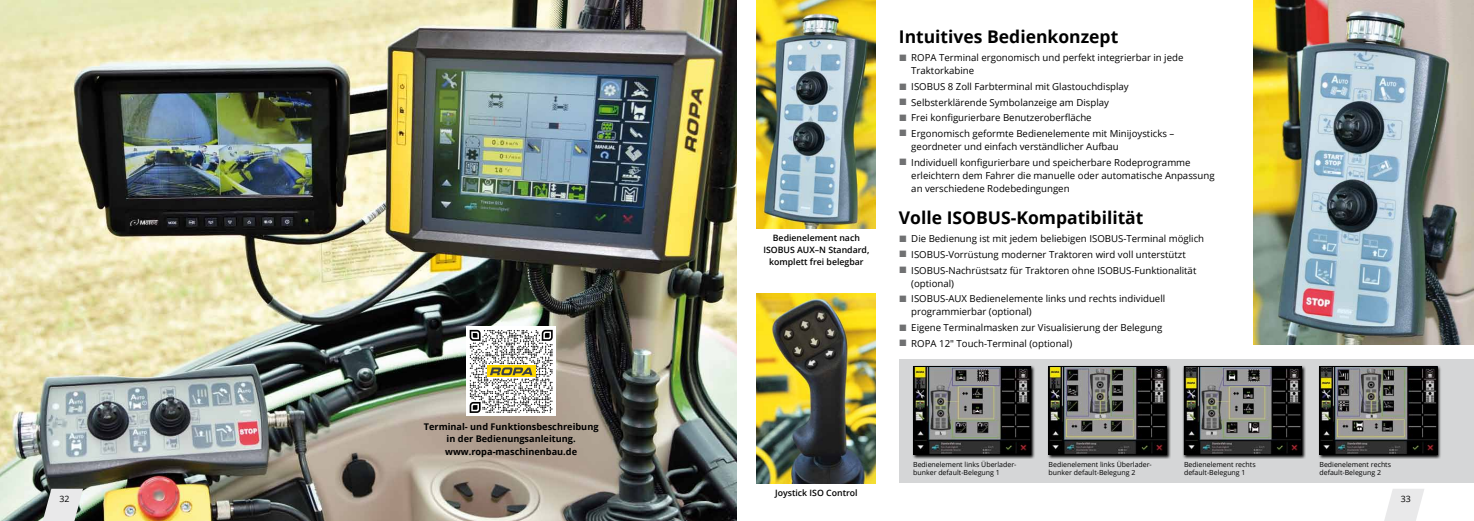
<style>
.page{position:relative;width:1474px;height:521px;background:#fff}
.page>*{position:absolute;margin:0;border:0;box-sizing:border-box;transform-origin:0 0}
.t1{font:700 17.5px "Open Sans";color:#000}
.t2{font:9.62px/13.1px "Open Sans";color:#000}
.t3{font:700 9.19px/12.2px "Open Sans";color:#000;text-align:center}
.t4{font:600 8.75px/12.2px "Open Sans";color:#000;text-align:center}
.t5{font:8.75px "Open Sans";color:#000}
.t6{font:7px/8.4px "Open Sans";color:#000}
.s1{color:#707172}
</style>
<div class="page">
<div style="left:899px;top:359px;width:574px;height:124px;background:#d5d6d7"></div>
<svg style="left:1318px;top:365px;width:123px;height:94px"></svg>
<img style="left:1321px;top:368px;width:114px;height:85px">
<div style="left:1319px;top:366px;width:118px;height:89px;border:1px solid #000"></div>
<svg style="left:1182px;top:365px;width:124px;height:94px"></svg>
<img style="left:1185px;top:368px;width:114px;height:85px">
<div style="left:1183px;top:366px;width:118px;height:89px;border:1px solid #000"></div>
<svg style="left:1047px;top:365px;width:123px;height:94px"></svg>
<img style="left:1050px;top:368px;width:114px;height:85px">
<div style="left:1048px;top:366px;width:118px;height:89px;border:1px solid #000"></div>
<svg style="left:912px;top:365px;width:123px;height:94px"></svg>
<img style="left:915px;top:368px;width:114px;height:85px">
<div style="left:913px;top:366px;width:118px;height:89px;border:1px solid #000"></div>
<img style="left:0;top:0;width:737px;height:521px">
<img style="left:1253px;top:0;width:220px;height:344px">
<img style="left:756px;top:0;width:120px;height:229px">
<img style="left:756px;top:294px;width:120px;height:189px">
<svg style="left:43px;top:489px;width:40px;height:32px"></svg>
<svg style="left:1384px;top:489px;width:40px;height:32px"></svg>
<div style="left:466px;top:327px;width:90px;height:89px;background:#fff"></div>
<svg style="left:469px;top:330px;width:83px;height:83px"></svg>
<p class="t3" style="left:424px;top:420px;width:176px">Terminal- und Funktionsbeschreibung in der Bedienungsanleitung. www.ropa-maschinenbau.de</p>
<p class="t4" style="left:763px;top:231px;width:107px">Bedienelement nach<br>ISOBUS AUX–N Standard, komplett frei belegbar</p>
<h1 class="t1" style="left:898px;top:24px;width:221px">Intuitives Bedienkonzept</h1>
<p class="t2" style="left:911px;top:51px;width:274px;text-indent:-12px"><span class="s1">■</span> ROPA Terminal ergonomisch und perfekt integrierbar in jede<br>Traktorkabine</p>
<p class="t2" style="left:899px;top:80px;width:231px"><span class="s1">■</span> ISOBUS 8 Zoll Farbterminal mit Glastouchdisplay</p>
<p class="t2" style="left:899px;top:95px;width:211px"><span class="s1">■</span> Selbsterklärende Symbolanzeige am Display</p>
<p class="t2" style="left:899px;top:111px;width:194px"><span class="s1">■</span> Frei konfigurierbare Benutzeroberfläche</p>
<p class="t2" style="left:911px;top:126px;width:264px;text-indent:-12px"><span class="s1">■</span> Ergonomisch geformte Bedienelemente mit Minijoysticks – geordneter und einfach verständlicher Aufbau</p>
<p class="t2" style="left:911px;top:155px;width:305px;text-indent:-12px"><span class="s1">■</span> Individuell konfigurierbare und speicherbare Rodeprogramme erleichtern dem Fahrer die manuelle oder automatische Anpassung an verschiedene Rodebedingungen</p>
<h1 class="t1" style="left:898px;top:205px;width:246px">Volle ISOBUS-Kompatibilität</h1>
<p class="t2" style="left:899px;top:232px;width:306px"><span class="s1">■</span> Die Bedienung ist mit jedem beliebigen ISOBUS-Terminal möglich</p>
<p class="t2" style="left:899px;top:248px;width:288px"><span class="s1">■</span> ISOBUS-Vorrüstung moderner Traktoren wird voll unterstützt</p>
<p class="t2" style="left:911px;top:263px;width:286px;text-indent:-12px"><span class="s1">■</span> ISOBUS-Nachrüstsatz für Traktoren ohne ISOBUS-Funktionalität (optional)</p>
<p class="t2" style="left:911px;top:292px;width:255px;text-indent:-12px"><span class="s1">■</span> ISOBUS-AUX Bedienelemente links und rechts individuell programmierbar (optional)</p>
<p class="t2" style="left:899px;top:321px;width:264px"><span class="s1">■</span> Eigene Terminalmasken zur Visualisierung der Belegung</p>
<p class="t2" style="left:899px;top:336px;width:174px"><span class="s1">■</span> ROPA 12" Touch-Terminal (optional)</p>
<p class="t6" style="left:913px;top:460px;width:105px">Bedienelement links Überlader&shy;bunker default-Belegung 1</p>
<p class="t6" style="left:1048px;top:460px;width:105px">Bedienelement links Überlader&shy;bunker default-Belegung 2</p>
<p class="t6" style="left:1183px;top:460px;width:73px">Bedienelement rechts default-Belegung 1</p>
<p class="t6" style="left:1319px;top:460px;width:73px">Bedienelement rechts default-Belegung 2</p>
<p class="t4" style="left:775px;top:486px;width:84px">Joystick ISO Control</p>
<p class="t5" style="left:59px;top:492px;width:12px">32</p>
<p class="t5" style="left:1400px;top:492px;width:12px">33</p>
</div>
